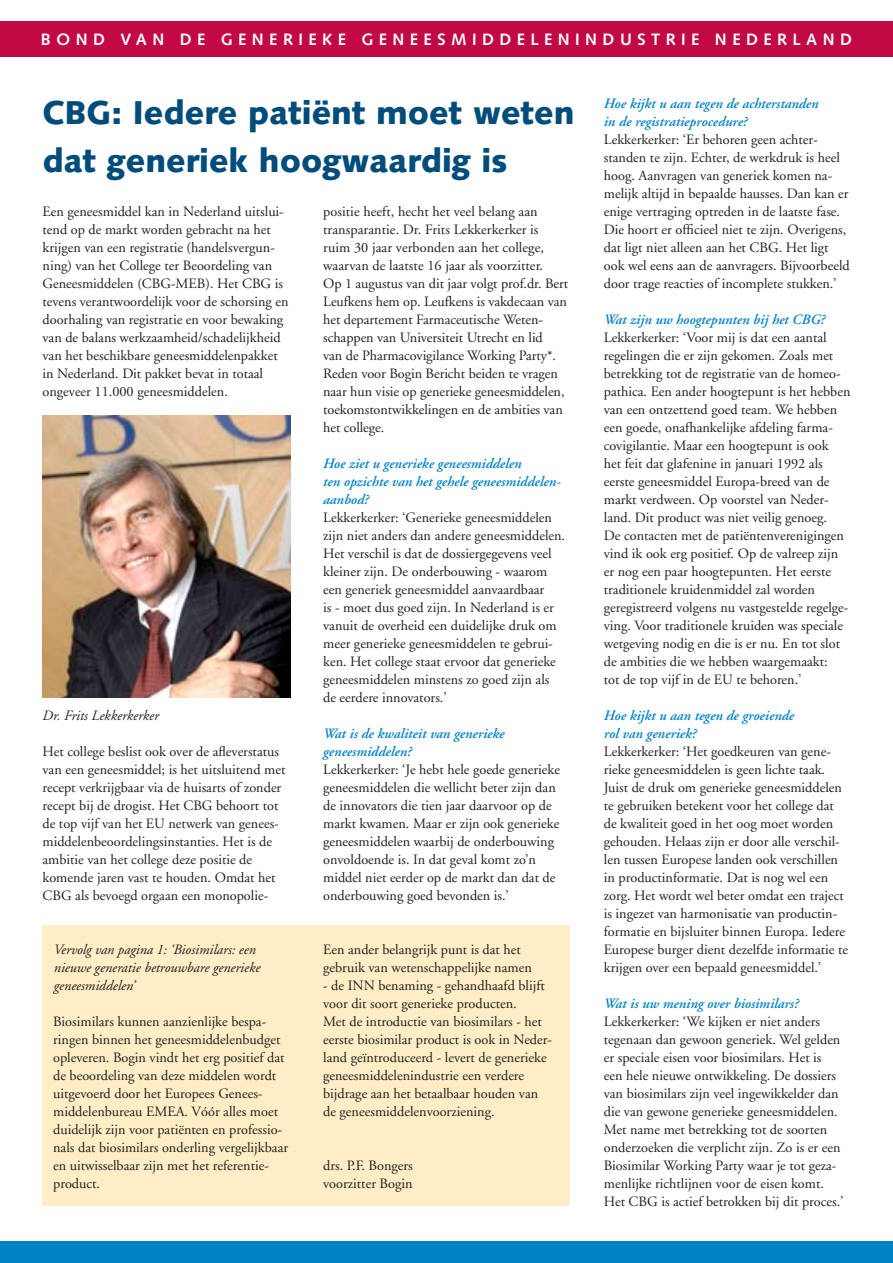
<style>
.page{position:relative;width:893px;height:1263px;background:#fff}
.page>*{position:absolute;margin:0;border:0;box-sizing:border-box;transform-origin:0 0}
.t1{font:900 33px/48px "Syntax";color:#004c7a}
.t2{font:700 16.5px "Syntax";letter-spacing:.33em;color:#fff}
.t3{font:14.25px/18px "Adobe Garamond";color:#231f20}
.t4{font:italic 600 14.25px/18px "Adobe Garamond";color:#0082c8}
.t5{font:italic 14.25px/18px "Adobe Garamond";color:#231f20}
</style>
<div class="page">
<div style="left:0;top:1242px;width:893px;height:21px;background:#0082c8"></div>
<div style="left:0;top:21px;width:893px;height:36px;background:#c30944"></div>
<div style="left:43px;top:926px;width:527px;height:280px;background:#feedc5"></div>
<img style="left:43px;top:415px;width:248px;height:282px">
<p class="t2" style="left:41px;top:30px;width:812px">BOND VAN DE GENERIEKE GENEESMIDDELENINDUSTRIE NEDERLAND</p>
<h1 class="t1" style="left:43px;top:88px;width:533px">CBG: Iedere patiënt moet weten dat generiek hoogwaardig is</h1>
<p class="t4" style="left:604px;top:95px;width:216px">Hoe kijkt u aan tegen de achterstanden in de registratieprocedure?</p>
<p class="t3" style="left:604px;top:131px;width:247px">Lekkerkerker: ‘Er behoren geen achter&shy;standen te zijn. Echter, de werkdruk is heel hoog. Aanvragen van generiek komen na&shy;melijk altijd in bepaalde hausses. Dan kan er enige vertraging optreden in de laatste fase.<br>Die hoort er officieel niet te zijn. Overigens, dat ligt niet alleen aan het CBG. Het ligt ook wel eens aan de aanvragers. Bijvoorbeeld door trage reacties of incomplete stukken.’</p>
<p class="t4" style="left:604px;top:311px;width:223px">Wat zijn uw hoogtepunten bij het CBG?</p>
<p class="t3" style="left:604px;top:329px;width:248px">Lekkerkerker: ‘Voor mij is dat een aantal regelingen die er zijn gekomen. Zoals met betrekking tot de registratie van de homeo&shy;pathica. Een ander hoogtepunt is het hebben van een ontzettend goed team. We hebben een goede, onafhankelijke afdeling farma&shy;covigilantie. Maar een hoogtepunt is ook<br>het feit dat glafenine in januari 1992 als eerste geneesmiddel Europa-breed van de markt verdween. Op voorstel van Neder&shy;land. Dit product was niet veilig genoeg.<br>De contacten met de patiëntenverenigingen vind ik ook erg positief. Op de valreep zijn er nog een paar hoogtepunten. Het eerste traditionele kruidenmiddel zal worden geregistreerd volgens nu vastgestelde regelge&shy;ving. Voor traditionele kruiden was speciale wetgeving nodig en die is er nu. En tot slot de ambities die we hebben waargemaakt:<br>tot de top vijf in de EU te behoren.’</p>
<p class="t4" style="left:604px;top:707px;width:192px">Hoe kijkt u aan tegen de groeiende rol van generiek?</p>
<p class="t3" style="left:604px;top:743px;width:246px">Lekkerkerker: ‘Het goedkeuren van gene&shy;rieke geneesmiddelen is geen lichte taak.<br>Juist de druk om generieke geneesmiddelen te gebruiken betekent voor het college dat de kwaliteit goed in het oog moet worden gehouden. Helaas zijn er door alle verschil&shy;len tussen Europese landen ook verschillen in productinformatie. Dat is nog wel een zorg. Het wordt wel beter omdat een traject is ingezet van harmonisatie van productin&shy;formatie en bijsluiter binnen Europa. Iedere Europese burger dient dezelfde informatie te krijgen over een bepaald geneesmiddel.’</p>
<p class="t4" style="left:604px;top:995px;width:196px">Wat is uw mening over biosimilars?</p>
<p class="t3" style="left:604px;top:1013px;width:241px">Lekkerkerker: ‘We kijken er niet anders tegenaan dan gewoon generiek. Wel gelden er speciale eisen voor biosimilars. Het is een hele nieuwe ontwikkeling. De dossiers van biosimilars zijn veel ingewikkelder dan die van gewone generieke geneesmiddelen.<br>Met name met betrekking tot de soorten onderzoeken die verplicht zijn. Zo is er een Biosimilar Working Party waar je tot geza&shy;menlijke richtlijnen voor de eisen komt.<br>Het CBG is actief betrokken bij dit proces.’</p>
<p class="t3" style="left:43px;top:203px;width:248px">Een geneesmiddel kan in Nederland uitslui&shy;tend op de markt worden gebracht na het krijgen van een registratie (handelsvergun&shy;ning) van het College ter Beoordeling van Geneesmiddelen (CBG-MEB). Het CBG is tevens verantwoordelijk voor de schorsing en doorhaling van registratie en voor bewaking van de balans werkzaamheid/schadelijkheid van het beschikbare geneesmiddelenpakket in Nederland. Dit pakket bevat in totaal ongeveer 11.000 geneesmiddelen.</p>
<p class="t3" style="left:323px;top:203px;width:247px">positie heeft, hecht het veel belang aan transparantie. Dr. Frits Lekkerkerker is ruim 30 jaar verbonden aan het college, waarvan de laatste 16 jaar als voorzitter.<br>Op 1 augustus van dit jaar volgt prof.dr. Bert Leufkens hem op. Leufkens is vakdecaan van het departement Farmaceutische Weten&shy;schappen van Universiteit Utrecht en lid<br>van de Pharmacovigilance Working Party*.<br>Reden voor Bogin Bericht beiden te vragen naar hun visie op generieke geneesmiddelen, toekomstontwikkelingen en de ambities van het college.</p>
<p class="t4" style="left:323px;top:455px;width:239px">Hoe ziet u generieke geneesmiddelen<br>ten opzichte van het gehele geneesmiddelen&shy;aanbod?</p>
<p class="t3" style="left:323px;top:509px;width:244px">Lekkerkerker: ‘Generieke geneesmiddelen zijn niet anders dan andere geneesmiddelen.<br>Het verschil is dat de dossiergegevens veel kleiner zijn. De onderbouwing - waarom een generiek geneesmiddel aanvaardbaar<br>is - moet dus goed zijn. In Nederland is er vanuit de overheid een duidelijke druk om meer generieke geneesmiddelen te gebrui&shy;ken. Het college staat ervoor dat generieke geneesmiddelen minstens zo goed zijn als de eerdere innovators.’</p>
<p class="t4" style="left:323px;top:725px;width:183px">Wat is de kwaliteit van generieke geneesmiddelen?</p>
<p class="t3" style="left:323px;top:761px;width:238px">Lekkerkerker: ‘Je hebt hele goede generieke geneesmiddelen die wellicht beter zijn dan de innovators die tien jaar daarvoor op de markt kwamen. Maar er zijn ook generieke geneesmiddelen waarbij de onderbouwing onvoldoende is. In dat geval komt zo’n middel niet eerder op de markt dan dat de onderbouwing goed bevonden is.’</p>
<p class="t5" style="left:43px;top:707px;width:118px">Dr. Frits Lekkerkerker</p>
<p class="t3" style="left:43px;top:743px;width:244px">Het college beslist ook over de afleverstatus van een geneesmiddel; is het uitsluitend met recept verkrijgbaar via de huisarts of zonder recept bij de drogist. Het CBG behoort tot de top vijf van het EU netwerk van genees&shy;middelenbeoordelingsinstanties. Het is de ambitie van het college deze positie de komende jaren vast te houden. Omdat het CBG als bevoegd orgaan een monopolie-</p>
<p class="t5" style="left:54px;top:941px;width:208px">Vervolg van pagina 1: ‘Biosimilars: een nieuwe generatie betrouwbare generieke geneesmiddelen’</p>
<p class="t3" style="left:323px;top:941px;width:210px">Een ander belangrijk punt is dat het gebruik van wetenschappelijke namen</p>
<p class="t3" style="left:323px;top:977px;width:230px">- de INN benaming - gehandhaafd blijft voor dit soort generieke producten.<br>Met de introductie van biosimilars - het eerste biosimilar product is ook in Neder&shy;land geïntroduceerd - levert de generieke geneesmiddelenindustrie een verdere bijdrage aan het betaalbaar houden van de geneesmiddelenvoorziening.</p>
<p class="t3" style="left:323px;top:1157px;width:91px">drs. P.F. Bongers voorzitter Bogin</p>
<p class="t3" style="left:53px;top:1013px;width:236px">Biosimilars kunnen aanzienlijke bespa&shy;ringen binnen het geneesmiddelenbudget opleveren. Bogin vindt het erg positief dat de beoordeling van deze middelen wordt uitgevoerd door het Europees Genees&shy;middelenbureau EMEA. Vóór alles moet duidelijk zijn voor patiënten en professio&shy;nals dat biosimilars onderling vergelijkbaar en uitwisselbaar zijn met het referentie&shy;product.</p>
</div>
